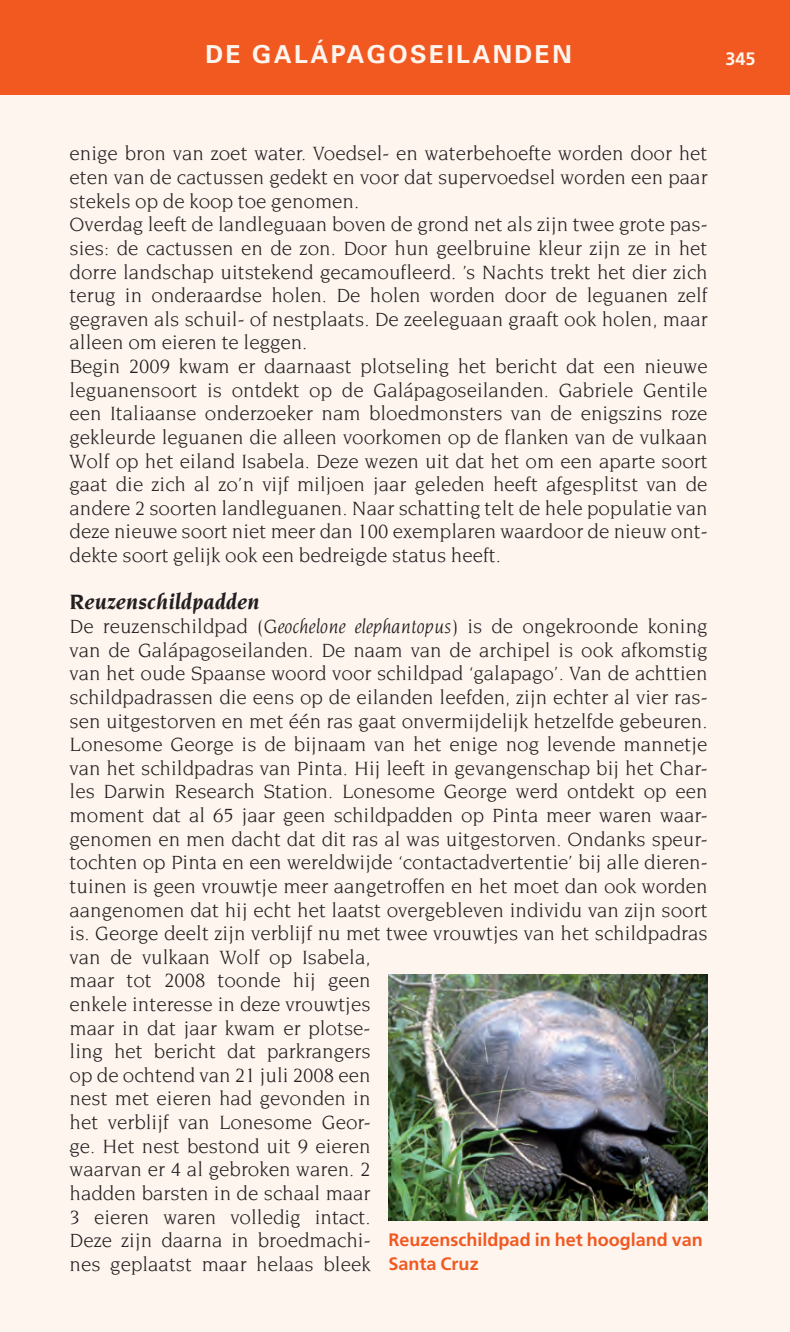
<style>
.page{position:relative;width:790px;height:1332px;background:#fef5ef}
.page>*{position:absolute;margin:0;border:0;box-sizing:border-box;transform-origin:0 0}
.t1{font:700 24.75px "Univers";letter-spacing:.1em;color:#fef5ef}
.t2{font:italic 700 22.5px "Novarese";color:#231f20}
.t3{font:20.7px/23.6px "Novarese";color:#231f20}
.t4{font:700 18px/23.6px "Frutiger";color:#f15921}
.t5{font:700 18px "Frutiger";color:#fef5ef}
.s1{font-style:italic}
</style>
<div class="page">
<div style="left:0;top:0;width:790px;height:95px;background:#f15921"></div>
<img style="left:388px;top:975px;width:319px;height:245px">
<p class="t1" style="left:205px;top:38px;width:368px">DE GALÁPAGOSEILANDEN</p>
<p class="t5" style="left:725px;top:48px;width:32px">345</p>
<p class="t3" style="left:70px;top:142px;width:639px">enige bron van zoet water. Voedsel- en waterbehoefte worden door het eten van de cactussen gedekt en voor dat supervoedsel worden een paar stekels op de koop toe genomen.<br>Overdag leeft de landleguaan boven de grond net als zijn twee grote pas&shy;sies: de cactussen en de zon. Door hun geelbruine kleur zijn ze in het dorre landschap uitstekend gecamoufleerd. ’s Nachts trekt het dier zich terug in onderaardse holen. De holen worden door de leguanen zelf gegraven als schuil- of nestplaats. De zeeleguaan graaft ook holen, maar alleen om eieren te leggen.<br>Begin 2009 kwam er daarnaast plotseling het bericht dat een nieuwe leguanensoort is ontdekt op de Galápagoseilanden. Gabriele Gentile een Italiaanse onderzoeker nam bloedmonsters van de enigszins roze gekleurde leguanen die alleen voorkomen op de flanken van de vulkaan Wolf op het eiland Isabela. Deze wezen uit dat het om een aparte soort gaat die zich al zo’n vijf miljoen jaar geleden heeft afgesplitst van de andere 2 soorten landleguanen. Naar schatting telt de hele populatie van deze nieuwe soort niet meer dan 100 exemplaren waardoor de nieuw ont&shy;dekte soort gelijk ook een bedreigde status heeft.</p>
<p class="t2" style="left:70px;top:589px;width:192px">Reuzenschildpadden</p>
<p class="t3" style="left:70px;top:614px;width:639px">De reuzenschildpad (<span class="s1">Geochelone elephantopus</span>) is de ongekroonde koning van de Galápagoseilanden. De naam van de archipel is ook afkomstig van het oude Spaanse woord voor schildpad ‘galapago’. Van de achttien schildpadrassen die eens op de eilanden leefden, zijn echter al vier ras&shy;sen uitgestorven en met één ras gaat onvermijdelijk hetzelfde gebeuren.<br>Lonesome George is de bijnaam van het enige nog levende mannetje van het schildpadras van Pinta. Hij leeft in gevangenschap bij het Char&shy;les Darwin Research Station. Lonesome George werd ontdekt op een moment dat al 65 jaar geen schildpadden op Pinta meer waren waar&shy;genomen en men dacht dat dit ras al was uitgestorven. Ondanks speur&shy;tochten op Pinta en een wereldwijde ‘contactadvertentie’ bij alle dieren&shy;tuinen is geen vrouwtje meer aangetroffen en het moet dan ook worden aangenomen dat hij echt het laatst overgebleven individu van zijn soort is. George deelt zijn verblijf nu met twee vrouwtjes van het schildpadras van de vulkaan Wolf op Isabela,<br>maar tot 2008 toonde hij geen<br>enkele interesse in deze vrouwtjes<br>maar in dat jaar kwam er plotse-<br>ling het bericht dat parkrangers<br>op de ochtend van 21 juli 2008 een<br>nest met eieren had gevonden in<br>het verblijf van Lonesome Geor-<br>ge. Het nest bestond uit 9 eieren<br>waarvan er 4 al gebroken waren. 2<br>hadden barsten in de schaal maar<br>3 eieren waren volledig intact.<br>Deze zijn daarna in broedmachi-<br>nes geplaatst maar helaas bleek</p>
<p class="t4" style="left:388px;top:1228px;width:316px">Reuzenschildpad in het hoogland van<br>Santa Cruz</p>
</div>
